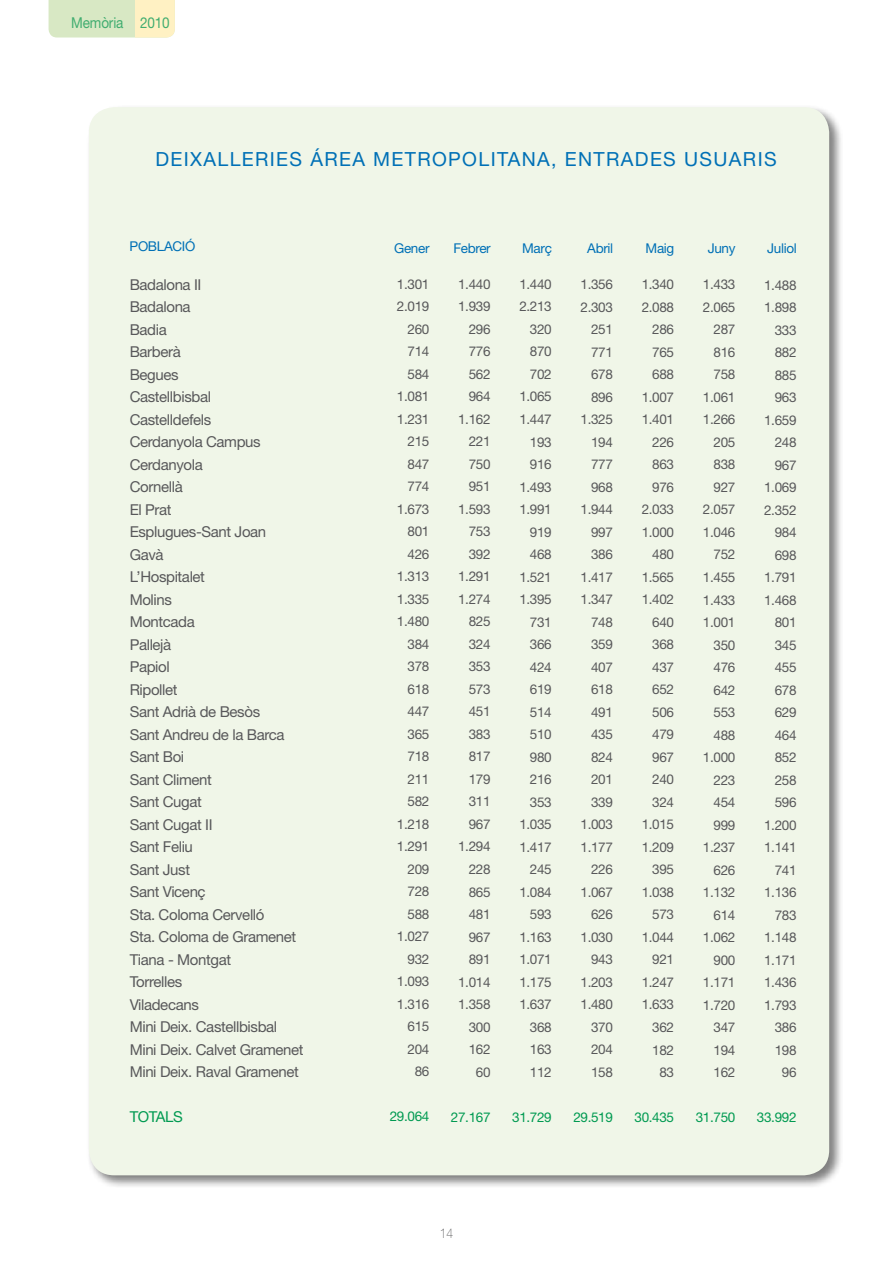
<style>
.page{position:relative;width:893px;height:1263px;background:#fff}
.page>*{position:absolute;margin:0;border:0;box-sizing:border-box;transform-origin:0 0}
.t1{font:19.5px "Helvetica Neue";color:#0070b6}
.t2{font:15px/22.5px "Helvetica Neue";letter-spacing:-.025em;color:#58585a}
.t3{font:15px "Helvetica Neue";letter-spacing:-.01em;color:#41ad70;scale:.9 1}
.t4{font:15px "Helvetica Neue";letter-spacing:-.025em;color:#009a51}
.t5{font:13.5px/22.5px "Helvetica Neue";letter-spacing:-.025em;color:#58585a;text-align:right}
.t6{font:13.5px "Helvetica Neue";letter-spacing:-.025em;color:#009a51}
.t7{font:13.5px "Helvetica Neue";letter-spacing:-.025em;color:#0070b6}
.t8{font:100 13.5px "Helvetica Neue";color:#58585a;scale:.9 1}
</style>
<div class="page">
<div style="left:49px;top:0;width:86px;height:38px;background:#d8e8c4"></div>
<div style="left:135px;top:0;width:40px;height:38px;background:#fff1c3"></div>
<div style="left:87px;top:105px;width:756px;height:1085px;background:#000;opacity:.5"></div>
<div style="left:89px;top:107px;width:740px;height:1068px;background:#f0f6e8;border-radius:26px"></div>
<p class="t3" style="left:71px;top:14px;width:111px">Memòria 2010</p>
<h1 class="t1" style="left:155px;top:147px;width:28px">Deixalleries</h1>
<h1 class="t1" style="left:310px;top:147px;width:29px">Área</h1>
<h1 class="t1" style="left:373px;top:147px;width:33px">Metropolitana</h1>
<h1 class="t1" style="left:551px;top:147px;width:29px">, entrades</h1>
<h1 class="t1" style="left:684px;top:147px;width:14px">usuaris</h1>
<p class="t7" style="left:130px;top:239px;width:18px">Població</p>
<p class="t7" style="left:394px;top:240px;width:37px">Gener</p>
<p class="t7" style="left:453px;top:240px;width:39px">Febrer</p>
<p class="t7" style="left:522px;top:240px;width:31px">Març</p>
<p class="t7" style="left:587px;top:240px;width:27px">Abril</p>
<p class="t7" style="left:646px;top:240px;width:30px">Maig</p>
<p class="t7" style="left:708px;top:240px;width:29px">Juny</p>
<p class="t7" style="left:767px;top:240px;width:31px">Juliol</p>
<p class="t2" style="left:130px;top:273px;width:175px">Badalona II<br>Badalona<br>Badia<br>Barberà<br>Begues<br>Castellbisbal<br>Castelldefels<br>Cerdanyola Campus<br>Cerdanyola<br>Cornellà<br>El Prat<br>Esplugues-Sant Joan<br>Gavà<br>L’Hospitalet<br>Molins<br>Montcada<br>Pallejà<br>Papiol<br>Ripollet<br>Sant Adrià de Besòs<br>Sant Andreu de la Barca<br>Sant Boi<br>Sant Climent<br>Sant Cugat<br>Sant Cugat II<br>Sant Feliu<br>Sant Just<br>Sant Vicenç<br>Sta. Coloma Cervelló<br>Sta. Coloma de Gramenet<br>Tiana - Montgat<br>Torrelles<br>Viladecans<br>Mini Deix. Castellbisbal<br>Mini Deix. Calvet Gramenet<br>Mini Deix. Raval Gramenet</p>
<p class="t4" style="left:130px;top:1108px;width:55px">TOTALS</p>
<p class="t5" style="left:397px;top:272px;width:34px">1.301<br>2.019<br>260<br>714<br>584<br>1.081<br>1.231<br>215<br>847<br>774<br>1.673<br>801<br>426<br>1.313<br>1.335<br>1.480<br>384<br>378<br>618<br>447<br>365<br>718<br>211<br>582<br>1.218<br>1.291<br>209<br>728<br>588<br>1.027<br>932<br>1.093<br>1.316<br>615<br>204<br>86</p>
<p class="t6" style="left:390px;top:1108px;width:41px">29.064</p>
<p class="t5" style="left:458px;top:273px;width:34px">1.440<br>1.939<br>296<br>776<br>562<br>964<br>1.162<br>221<br>750<br>951<br>1.593<br>753<br>392<br>1.291<br>1.274<br>825<br>324<br>353<br>573<br>451<br>383<br>817<br>179<br>311<br>967<br>1.294<br>228<br>865<br>481<br>967<br>891<br>1.014<br>1.358<br>300<br>162<br>60</p>
<p class="t6" style="left:451px;top:1109px;width:41px">27.167</p>
<p class="t5" style="left:519px;top:273px;width:34px">1.440<br>2.213<br>320<br>870<br>702<br>1.065<br>1.447<br>193<br>916<br>1.493<br>1.991<br>919<br>468<br>1.521<br>1.395<br>731<br>366<br>424<br>619<br>514<br>510<br>980<br>216<br>353<br>1.035<br>1.417<br>245<br>1.084<br>593<br>1.163<br>1.071<br>1.175<br>1.637<br>368<br>163<br>112</p>
<p class="t6" style="left:512px;top:1109px;width:41px">31.729</p>
<p class="t5" style="left:580px;top:273px;width:34px">1.356<br>2.303<br>251<br>771<br>678<br>896<br>1.325<br>194<br>777<br>968<br>1.944<br>997<br>386<br>1.417<br>1.347<br>748<br>359<br>407<br>618<br>491<br>435<br>824<br>201<br>339<br>1.003<br>1.177<br>226<br>1.067<br>626<br>1.030<br>943<br>1.203<br>1.480<br>370<br>204<br>158</p>
<p class="t6" style="left:573px;top:1109px;width:41px">29.519</p>
<p class="t5" style="left:642px;top:273px;width:34px">1.340<br>2.088<br>286<br>765<br>688<br>1.007<br>1.401<br>226<br>863<br>976<br>2.033<br>1.000<br>480<br>1.565<br>1.402<br>640<br>368<br>437<br>652<br>506<br>479<br>967<br>240<br>324<br>1.015<br>1.209<br>395<br>1.038<br>573<br>1.044<br>921<br>1.247<br>1.633<br>362<br>182<br>83</p>
<p class="t6" style="left:635px;top:1109px;width:41px">30.435</p>
<p class="t5" style="left:703px;top:273px;width:34px">1.433<br>2.065<br>287<br>816<br>758<br>1.061<br>1.266<br>205<br>838<br>927<br>2.057<br>1.046<br>752<br>1.455<br>1.433<br>1.001<br>350<br>476<br>642<br>553<br>488<br>1.000<br>223<br>454<br>999<br>1.237<br>626<br>1.132<br>614<br>1.062<br>900<br>1.171<br>1.720<br>347<br>194<br>162</p>
<p class="t6" style="left:696px;top:1109px;width:41px">31.750</p>
<p class="t5" style="left:764px;top:273px;width:34px">1.488<br>1.898<br>333<br>882<br>885<br>963<br>1.659<br>248<br>967<br>1.069<br>2.352<br>984<br>698<br>1.791<br>1.468<br>801<br>345<br>455<br>678<br>629<br>464<br>852<br>258<br>596<br>1.200<br>1.141<br>741<br>1.136<br>783<br>1.148<br>1.171<br>1.436<br>1.793<br>386<br>198<br>96</p>
<p class="t6" style="left:757px;top:1109px;width:41px">33.992</p>
<p class="t8" style="left:440px;top:1225px;width:16px">14</p>
</div>
